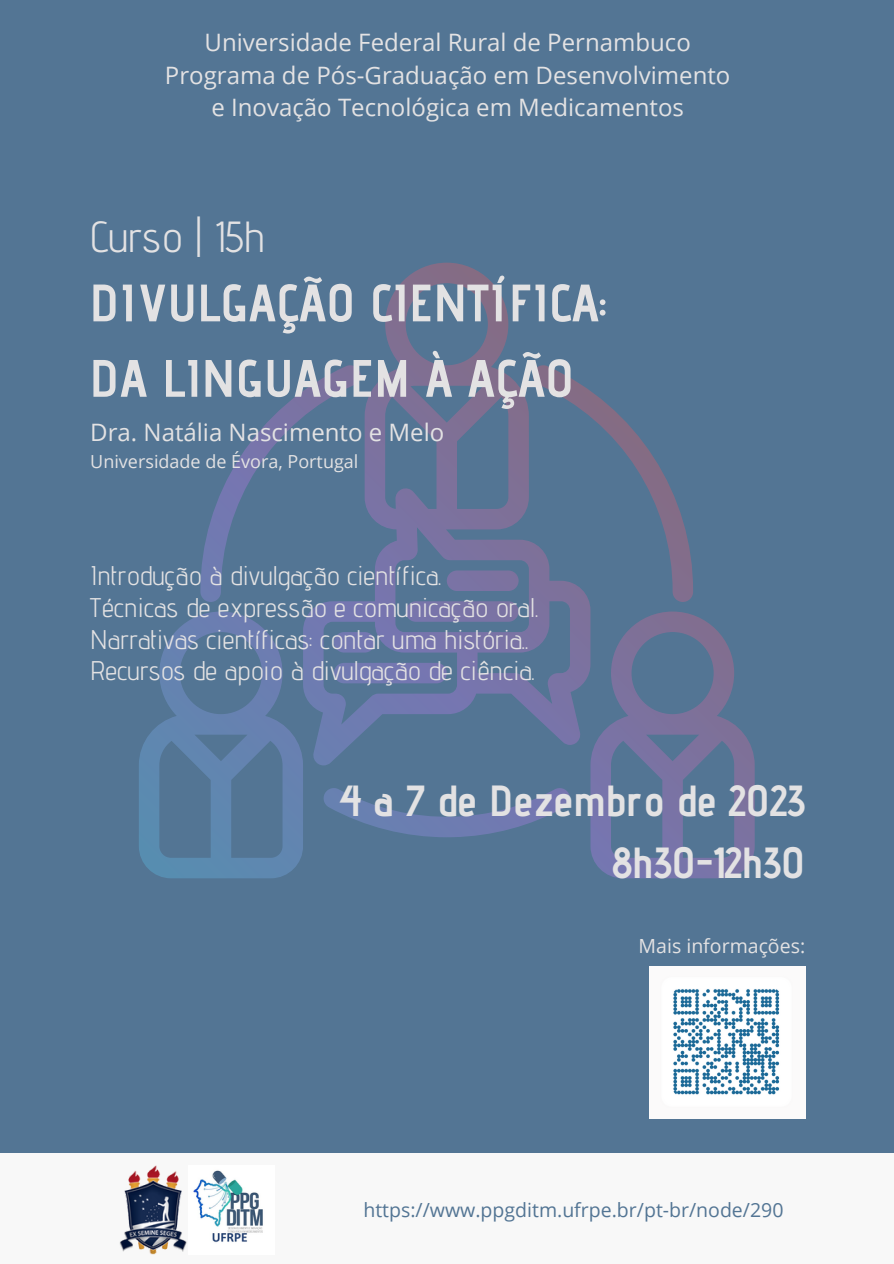
<style>
.page{position:relative;width:894px;height:1264px;background:#fff}
.page>*{position:absolute;margin:0;border:0;box-sizing:border-box;transform-origin:0 0}
.t1{font:700 52.5px "Advent Pro";color:#e3e2e3}
.t2{font:700 43.5px "Advent Pro";color:#e3e2e3}
.t3{font:43.5px "Advent Pro";color:#e3e2e3}
.t4{font:27px "Advent Pro";color:#e3e2e3}
.t5{font:24px/32.7px "Open Sans";color:#e3e2e3;text-align:center}
.t6{font:19.5px "Open Sans";color:#537594}
.t7{font:19.5px "Open Sans";color:#e3e2e3}
.t8{font:18px "Open Sans";color:#e3e2e3}
</style>
<div class="page">
<div style="left:0;top:0;width:893px;height:1263px;background:#f8f8f8"></div>
<div style="left:0;top:0;width:893px;height:1152px;background:#537594"></div>
<svg style="left:139px;top:263px;width:615px;height:615px"></svg>
<img style="left:193px;top:1170px;width:70px;height:72px">
<img style="left:119px;top:1165px;width:68px;height:89px">
<img style="left:649px;top:966px;width:156px;height:152px">
<p class="t5" style="left:204px;top:26px;width:487px">Universidade Federal Rural de Pernambuco</p>
<p class="t5" style="left:165px;top:58px;width:567px">Programa de Pós-Graduação em Desenvolvimento e Inovação Tecnológica em Medicamentos</p>
<p class="t3" style="left:89px;top:210px;width:177px">Curso | 15h</p>
<p class="t1" style="left:89px;top:271px;width:518px">DIVULGAÇÃO CIENTÍFICA:</p>
<p class="t1" style="left:89px;top:346px;width:486px">DA LINGUAGEM À AÇÃO</p>
<p class="t5" style="left:90px;top:415px;width:355px">Dra. Natália Nascimento e Melo</p>
<p class="t8" style="left:90px;top:449px;width:269px">Universidade de Évora, Portugal</p>
<p class="t4" style="left:90px;top:559px;width:353px">Introdução à divulgação científica.</p>
<p class="t4" style="left:90px;top:591px;width:450px">Técnicas de expressão e comunicação oral.</p>
<p class="t4" style="left:90px;top:623px;width:440px">Narrativas científicas: contar uma história..</p>
<p class="t4" style="left:90px;top:653px;width:446px">Recursos de apoio à divulgação de ciência.</p>
<p class="t2" style="left:339px;top:774px;width:467px">4 a 7 de Dezembro de 2023</p>
<p class="t2" style="left:612px;top:836px;width:194px">8h30-12h30</p>
<p class="t7" style="left:638px;top:932px;width:168px">Mais informações:</p>
<p class="t6" style="left:363px;top:1195px;width:421px">https://www.ppgditm.ufrpe.br/pt-br/node/290</p>
</div>
